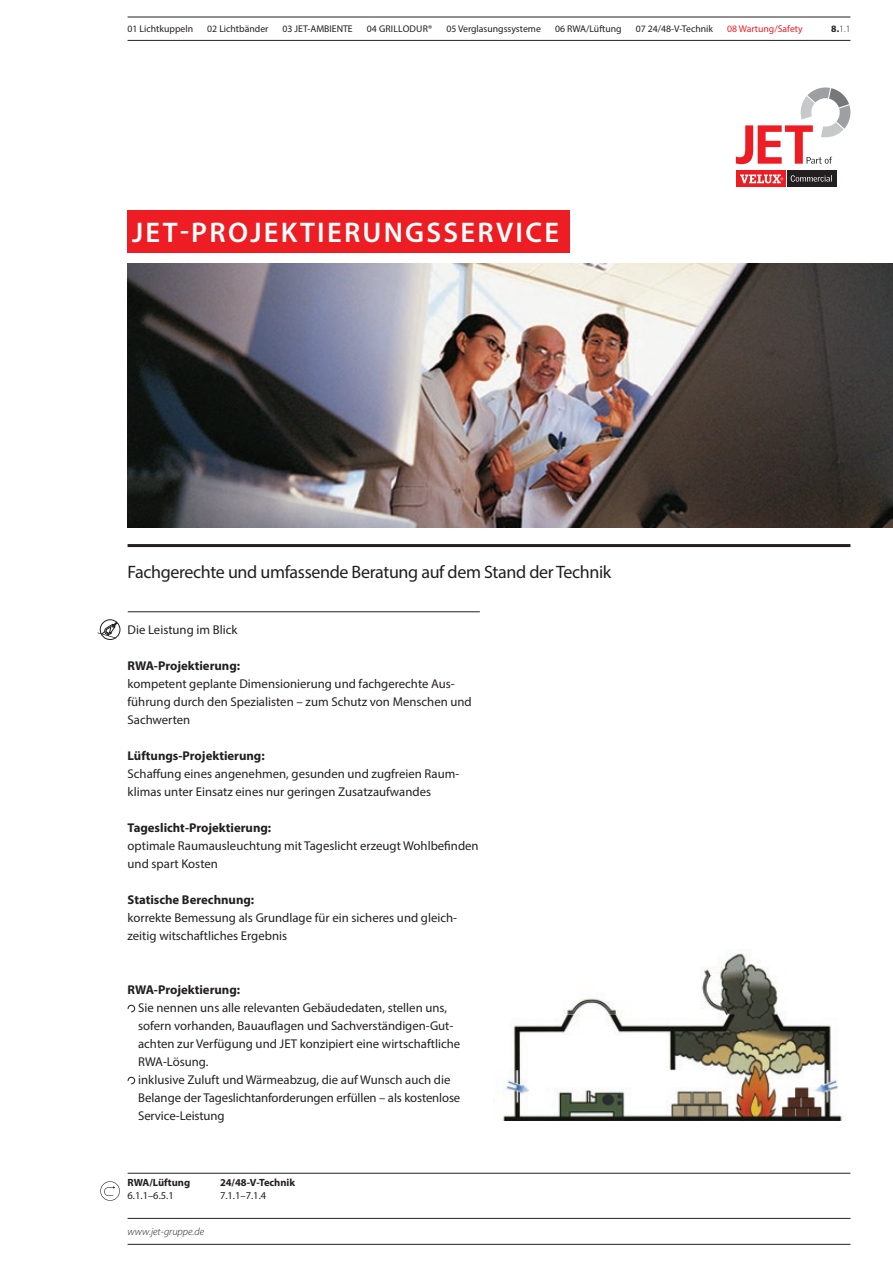
<style>
.page{position:relative;width:893px;height:1263px;background:#fff}
.page>*{position:absolute;margin:0;border:0;box-sizing:border-box;transform-origin:0 0}
.H1_Prospektthema{font:600 28.5px "Myriad Pro";letter-spacing:.08em;color:#fff}
.H2_Subthema{font:18px "Myriad Pro";letter-spacing:-.02em;color:#231f20}
.Fließtext{font:12.75px/18px "Myriad Pro";color:#231f20}
.Fließtext-2{font:700 12.75px "Myriad Pro";color:#231f20}
.Prospektnummer{font:700 10.5px "Myriad Pro";color:#231f20}
.Prospektnummer-2{font:10.5px "Myriad Pro";color:#231f20}
.Internetlink{font:italic 300 10.5px "Myriad Pro";color:#231f20}
.Themen{font:9.75px "Myriad Pro";color:#231f20}
.Themen-2{font:9.75px "Myriad Pro";color:#ee1d23}
.Themen-3{font:9.75px "Myriad Pro";letter-spacing:.02em;color:#231f20}
.übergeordnete_Nummer{font:300 9.75px "Myriad Pro";color:#231f20}
.s1{font-weight:700}
</style>
<div class="page">
<hr style="left:128px;top:544px;width:722px;height:3px;background:#231f20">
<hr style="left:128px;top:1173px;width:722px;height:1px;background:#231f20">
<hr style="left:128px;top:1218px;width:722px;height:1px;background:#231f20">
<hr style="left:128px;top:1244px;width:722px;height:1px;background:#231f20">
<svg style="left:100px;top:1181px;width:20px;height:20px"></svg>
<div style="left:128px;top:210px;width:442px;height:43px;background:#ee1d23"></div>
<svg style="left:128px;top:1005px;width:7px;height:7px"></svg>
<svg style="left:128px;top:1077px;width:7px;height:7px"></svg>
<hr style="left:128px;top:611px;width:352px;height:1px;background:#231f20">
<img style="left:493px;top:950px;width:353px;height:170px">
<div style="left:100px;top:619px;width:20px;height:21px;border:1px solid #231f20;border-radius:50%"></div>
<svg style="left:97px;top:621px;width:21px;height:19px"></svg>
<hr style="left:128px;top:40px;width:722px;height:1px;background:#231f20">
<hr style="left:128px;top:17px;width:722px;height:1px;background:#231f20">
<img style="left:128px;top:263px;width:765px;height:264px">
<svg style="left:736px;top:171px;width:49px;height:16px"></svg>
<svg style="left:740px;top:175px;width:43px;height:8px"></svg>
<div style="left:787px;top:171px;width:49px;height:16px;background:#231f20"></div>
<svg style="left:791px;top:175px;width:41px;height:7px"></svg>
<svg style="left:736px;top:87px;width:114px;height:77px"></svg>
<p class="Themen" style="left:128px;top:23px;width:67px">01 Lichtkuppeln</p>
<p class="Themen" style="left:207px;top:23px;width:63px">02 Lichtbänder</p>
<p class="Themen" style="left:283px;top:23px;width:72px">03 JET-AMBIENTE</p>
<p class="Themen-3" style="left:367px;top:23px;width:67px">04 GRILLODUR®</p>
<p class="Themen" style="left:446px;top:23px;width:96px">05 Verglasungssysteme</p>
<p class="Themen" style="left:555px;top:23px;width:68px">06 RWA/Lüftung</p>
<p class="Themen" style="left:636px;top:23px;width:79px">07 24/48-V-Technik</p>
<p class="Themen-2" style="left:727px;top:23px;width:77px">08 Wartung/Safety</p>
<p class="übergeordnete_Nummer" style="left:831px;top:24px;width:21px"><span class="s1">8.</span>1.1</p>
<p class="H1_Prospektthema" style="left:132px;top:214px;width:428px">JET-PROJEKTIERUNGSSERVICE</p>
<p class="H2_Subthema" style="left:128px;top:560px;width:485px">Fachgerechte und umfassende Beratung auf dem Stand der Technik</p>
<p class="Fließtext" style="left:128px;top:621px;width:111px">Die Leistung im Blick</p>
<p class="Fließtext-2" style="left:128px;top:658px;width:114px">RWA-Projektierung:</p>
<p class="Fließtext" style="left:128px;top:675px;width:346px">kompetent geplante Dimensionierung und fachgerechte Aus&shy;führung durch den Spezialisten – zum Schutz von Menschen und<br>Sachwerten</p>
<p class="Fließtext-2" style="left:128px;top:748px;width:139px">Lüftungs-Projektierung:</p>
<p class="Fließtext" style="left:128px;top:765px;width:333px">Schaffung eines angenehmen, gesunden und zugfreien Raum&shy;klimas unter Einsatz eines nur geringen Zusatzaufwandes</p>
<p class="Fließtext-2" style="left:128px;top:820px;width:145px">Tageslicht-Projektierung:</p>
<p class="Fließtext" style="left:128px;top:837px;width:353px">optimale Raumausleuchtung mit Tageslicht erzeugt Wohlbefinden und spart Kosten</p>
<p class="Fließtext-2" style="left:128px;top:892px;width:128px">Statische Berechnung:</p>
<p class="Fließtext" style="left:128px;top:909px;width:331px">korrekte Bemessung als Grundlage für ein sicheres und gleich&shy;zeitig witschaftliches Ergebnis</p>
<p class="Fließtext-2" style="left:128px;top:982px;width:114px">RWA-Projektierung:</p>
<p class="Fließtext" style="left:138px;top:999px;width:324px">Sie nennen uns alle relevanten Gebäudedaten, stellen uns, sofern vorhanden, Bauauflagen und Sachverständigen-Gut&shy;achten zur Verfügung und JET konzipiert eine wirtschaftliche RWA-Lösung.</p>
<p class="Fließtext" style="left:138px;top:1071px;width:324px">inklusive Zuluft und Wärmeabzug, die auf Wunsch auch die<br>Belange der Tageslichtanforderungen erfüllen – als kostenlose<br>Service-Leistung</p>
<p class="Prospektnummer" style="left:128px;top:1175px;width:64px">RWA/Lüftung</p>
<p class="Prospektnummer-2" style="left:128px;top:1189px;width:48px">6.1.1–6.5.1</p>
<p class="Internetlink" style="left:128px;top:1226px;width:78px">www.jet-gruppe.de</p>
<p class="Prospektnummer" style="left:220px;top:1175px;width:77px">24/48-V-Technik</p>
<p class="Prospektnummer-2" style="left:220px;top:1189px;width:48px">7.1.1–7.1.4</p>
</div>
